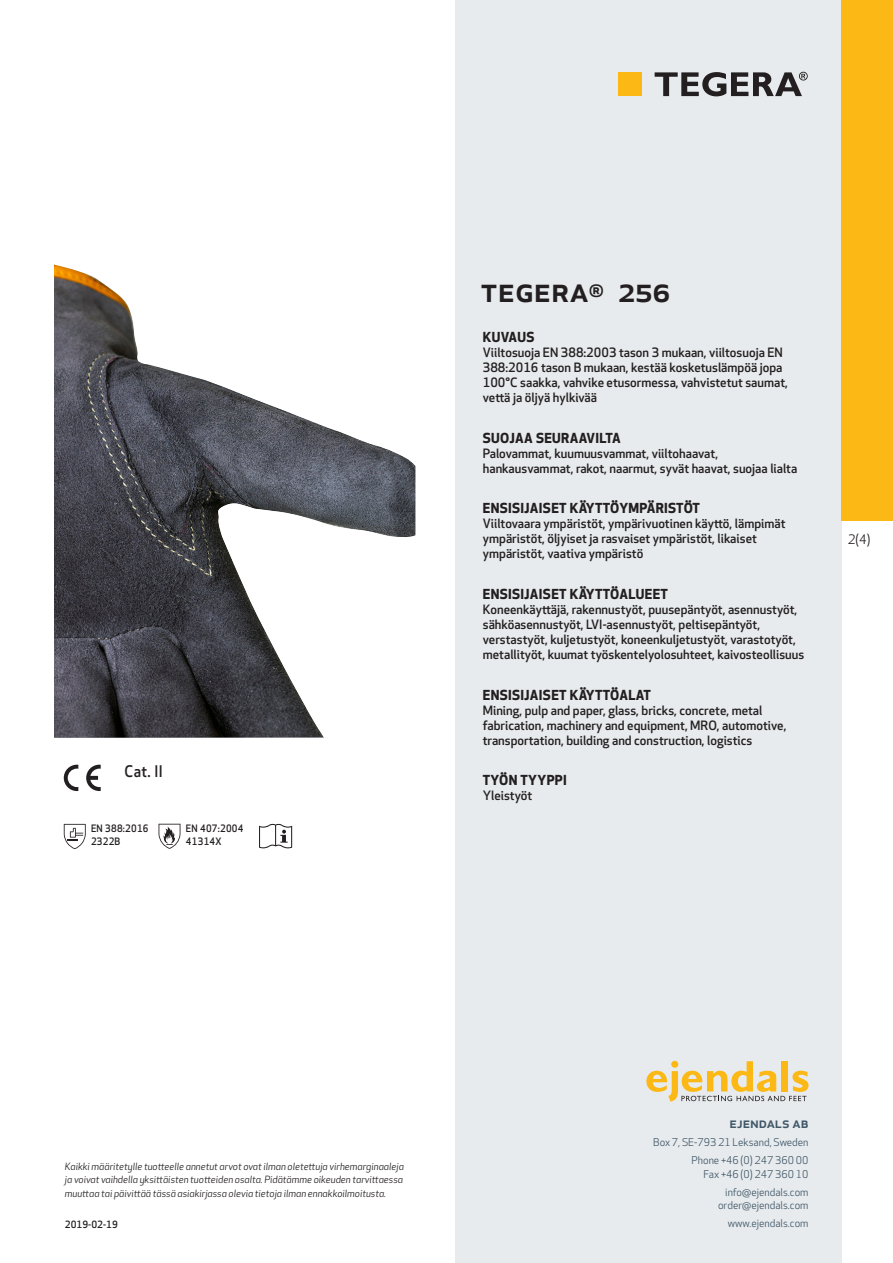
<style>
.page{position:relative;width:893px;height:1263px;background:#fff}
.page>*{position:absolute;margin:0;border:0;box-sizing:border-box;transform-origin:0 0}
.prodname{font:500 34.5px "Apex New";color:#231f20}
.Artikel{font:500 15.6px "Apex New";color:#231f20;scale:.95 1}
.t1{font:500 15px "Apex New";color:#405968}
.Funktion_body{font:700 13.5px "Apex New";letter-spacing:.025em;color:#231f20}
.t2{font:12.75px "Apex New";color:#231f20}
.Funktion_body-2{font:500 12.6px/15px "Apex New";color:#231f20}
.t3{font:10.5px/18px "Apex New";color:#405968;text-align:right}
.Artikel-2{font:500 10.05px/13.2px "Apex New";letter-spacing:.025em;color:#231f20;scale:.95 1}
.t4{font:italic 9.75px/13.5px "Apex New";color:#231f20;text-align:justify}
.Sidfot_datum{font:500 9.75px "Apex New";color:#231f20}
</style>
<div class="page">
<div style="left:455px;top:0;width:387px;height:1263px;background:#e8ebee"></div>
<svg style="left:646px;top:1061px;width:162px;height:40px"></svg>
<div style="left:842px;top:0;width:51px;height:520px;background:#fcb814"></div>
<div style="left:618px;top:72px;width:24px;height:24px;background:#fcb814"></div>
<svg style="left:655px;top:72px;width:153px;height:24px"></svg>
<svg style="left:86px;top:765px;width:15px;height:26px"></svg>
<svg style="left:64px;top:765px;width:14px;height:26px"></svg>
<svg style="left:64px;top:824px;width:22px;height:25px"></svg>
<svg style="left:159px;top:824px;width:21px;height:25px"></svg>
<svg style="left:259px;top:824px;width:33px;height:24px"></svg>
<img style="left:54px;top:265px;width:361px;height:473px">
<p class="Artikel" style="left:125px;top:761px;width:42px">Cat. II</p>
<p class="Artikel-2" style="left:91px;top:821px;width:62px">EN 388:2016<br>2322B</p>
<p class="Artikel-2" style="left:186px;top:821px;width:62px">EN 407:2004<br>41314X</p>
<p class="prodname" style="left:480px;top:266px;width:192px">TEGERA<sup>®</sup> 256</p>
<p class="Funktion_body" style="left:483px;top:327px;width:53px">KUVAUS</p>
<p class="Funktion_body-2" style="left:483px;top:345px;width:307px">Viiltosuoja EN 388:2003 tason 3 mukaan, viiltosuoja EN 388:2016 tason B mukaan, kestää kosketuslämpöä jopa 100°C saakka, vahvike etusormessa, vahvistetut saumat, vettä ja öljyä hylkivää</p>
<p class="Funktion_body" style="left:483px;top:428px;width:140px">SUOJAA SEURAAVILTA</p>
<p class="Funktion_body-2" style="left:483px;top:445px;width:316px">Palovammat, kuumuusvammat, viiltohaavat, hankausvammat, rakot, naarmut, syvät haavat, suojaa lialta</p>
<p class="Funktion_body" style="left:483px;top:498px;width:219px">ENSISIJAISET KÄYTTÖYMPÄRISTÖT</p>
<p class="Funktion_body-2" style="left:483px;top:516px;width:304px">Viiltovaara ympäristöt, ympärivuotinen käyttö, lämpimät ympäristöt, öljyiset ja rasvaiset ympäristöt, likaiset ympäristöt, vaativa ympäristö</p>
<p class="Funktion_body" style="left:483px;top:584px;width:187px">ENSISIJAISET KÄYTTÖALUEET</p>
<p class="Funktion_body-2" style="left:483px;top:601px;width:323px">Koneenkäyttäjä, rakennustyöt, puusepäntyöt, asennustyöt, sähköasennustyöt, LVI-asennustyöt, peltisepäntyöt, verstastyöt, kuljetustyöt, koneenkuljetustyöt, varastotyöt, metallityöt, kuumat työskentelyolosuhteet, kaivosteollisuus</p>
<p class="Funktion_body" style="left:483px;top:685px;width:170px">ENSISIJAISET KÄYTTÖALAT</p>
<p class="Funktion_body-2" style="left:483px;top:702px;width:305px">Mining, pulp and paper, glass, bricks, concrete, metal fabrication, machinery and equipment, MRO, automotive, transportation, building and construction, logistics</p>
<p class="Funktion_body" style="left:483px;top:770px;width:85px">TYÖN TYYPPI</p>
<p class="Funktion_body-2" style="left:483px;top:788px;width:51px">Yleistyöt</p>
<p class="t2" style="left:848px;top:531px;width:24px">2(4)</p>
<p class="t4" style="left:65px;top:1159px;width:340px">Kaikki määritetylle tuotteelle annetut arvot ovat ilman oletettuja virhemarginaaleja ja voivat vaihdella yksittäisten tuotteiden osalta. Pidätämme oikeuden tarvittaessa muuttaa tai päivittää tässä asiakirjassa olevia tietoja ilman ennakkoilmoitusta.</p>
<p class="Sidfot_datum" style="left:65px;top:1218px;width:54px">2019-02-19</p>
<p class="t1" style="left:729px;top:1113px;width:80px">ejendals ab</p>
<p class="t3" style="left:653px;top:1133px;width:157px">Box 7, SE-793 21 Leksand, Sweden<br>Phone +46 (0) 247 360 00</p>
<p class="t3" style="left:703px;top:1165px;width:107px">Fax +46 (0) 247 360 10 info@ejendals.com</p>
<p class="t3" style="left:718px;top:1196px;width:92px">order@ejendals.com</p>
<p class="t3" style="left:728px;top:1215px;width:82px">www.ejendals.com</p>
</div>
